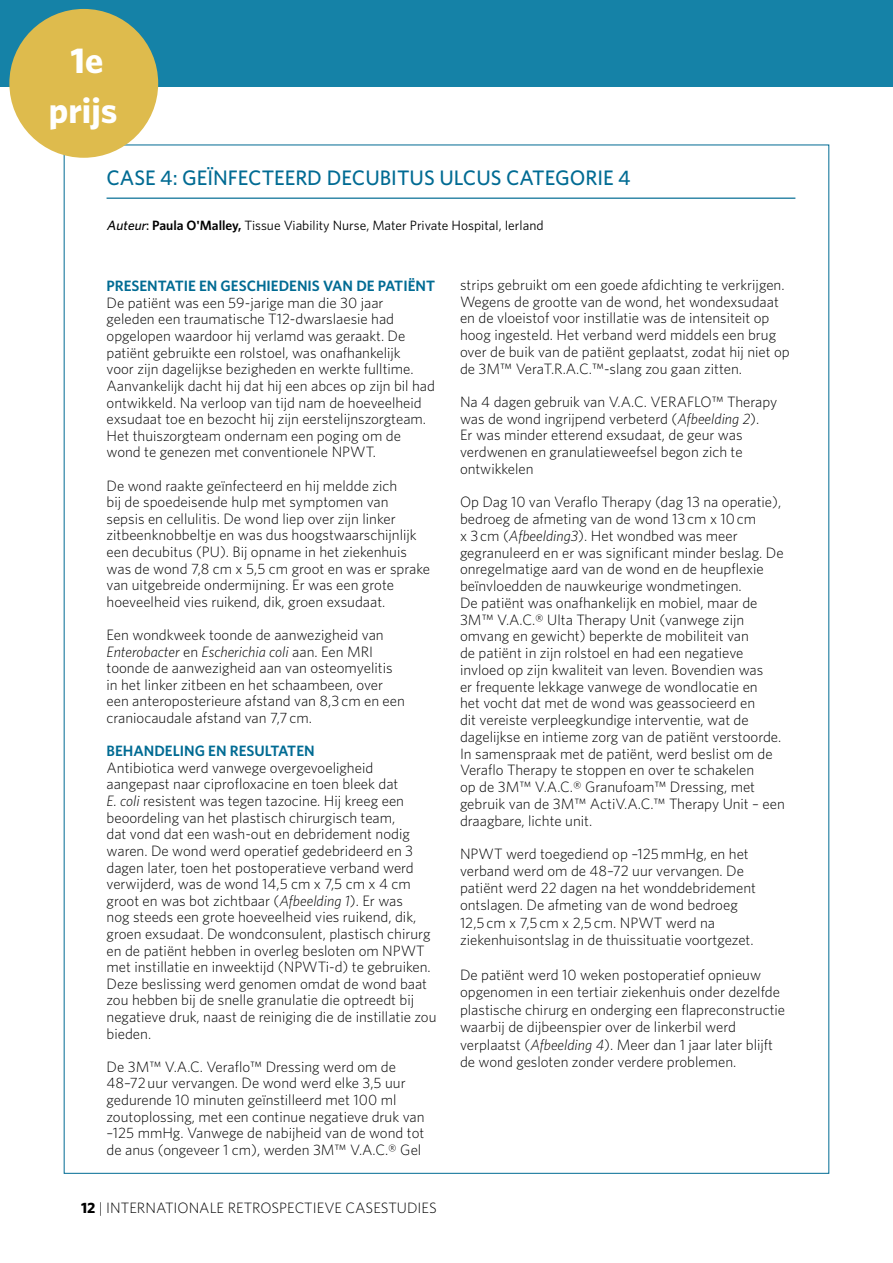
<style>
.page{position:relative;width:893px;height:1263px;background:#fff}
.page>*{position:absolute;margin:0;border:0;box-sizing:border-box;transform-origin:0 0}
.t1{font:700 36px/49.8px "Whitney";color:#fff;text-align:center}
.t2{font:500 21px "Whitney";color:#006b93}
.t3{font:300 15px/16.6px "Whitney";color:#000}
.t4{font:600 15px "Whitney";color:#006b93}
.t5{font:13.5px "Whitney";color:#000}
.s1{font-weight:500;font-style:italic}
.s2{font-weight:500}
.s3{font-weight:600}
.s4{font-style:italic}
.s5{font-weight:700}
</style>
<div class="page">
<div style="left:0;top:0;width:893px;height:87px;background:#1582a7"></div>
<hr style="left:107px;top:198px;width:688px;height:1px;background:#006b93">
<div style="left:9px;top:9px;width:149px;height:149px;background:#debb4d;border-radius:50%"></div>
<h1 class="t1" style="left:49px;top:35px;width:70px">1e prijs</h1>
<h2 class="t2" style="left:107px;top:165px;width:526px">CASE 4: GEÏNFECTEERD DECUBITUS ULCUS CATEGORIE 4</h2>
<p class="t5" style="left:107px;top:217px;width:438px"><span class="s1">Auteur</span><span class="s2">:</span> <span class="s3">Paula O'Malley,</span> Tissue Viability Nurse, Mater Private Hospital, Ierland</p>
<p class="t4" style="left:107px;top:277px;width:330px">PRESENTATIE EN GESCHIEDENIS VAN DE PATIËNT</p>
<p class="t3" style="left:107px;top:294px;width:330px">De patiënt was een 59-jarige man die 30 jaar geleden een traumatische T12-dwarslaesie had opgelopen waardoor hij verlamd was geraakt. De patiënt gebruikte een rolstoel, was onafhankelijk<br>voor zijn dagelijkse bezigheden en werkte fulltime.<br>Aanvankelijk dacht hij dat hij een abces op zijn bil had ontwikkeld. Na verloop van tijd nam de hoeveelheid exsudaat toe en bezocht hij zijn eerstelijnszorgteam.<br>Het thuiszorgteam ondernam een poging om de wond te genezen met conventionele NPWT.</p>
<p class="t3" style="left:107px;top:477px;width:325px">De wond raakte geïnfecteerd en hij meldde zich<br>bij de spoedeisende hulp met symptomen van sepsis en cellulitis. De wond liep over zijn linker zitbeenknobbeltje en was dus hoogstwaarschijnlijk een decubitus (PU). Bij opname in het ziekenhuis was de wond 7,8 cm x 5,5 cm groot en was er sprake van uitgebreide ondermijning. Er was een grote hoeveelheid vies ruikend, dik, groen exsudaat.</p>
<p class="t3" style="left:107px;top:626px;width:300px">Een wondkweek toonde de aanwezigheid van <span class="s4">Enterobacter</span> en <span class="s4">Escherichia coli</span> aan. Een MRI toonde de aanwezigheid aan van osteomyelitis in het linker zitbeen en het schaambeen, over een anteroposterieure afstand van 8,3cm en een craniocaudale afstand van 7,7cm.</p>
<p class="t4" style="left:107px;top:742px;width:210px">BEHANDELING EN RESULTATEN</p>
<p class="t3" style="left:107px;top:759px;width:331px">Antibiotica werd vanwege overgevoeligheid aangepast naar ciprofloxacine en toen bleek dat<br><span class="s4">E. coli</span> resistent was tegen tazocine. Hij kreeg een beoordeling van het plastisch chirurgisch team,<br>dat vond dat een wash-out en debridement nodig waren. De wond werd operatief gedebrideerd en 3 dagen later, toen het postoperatieve verband werd verwijderd, was de wond 14,5 cm x 7,5 cm x 4 cm groot en was bot zichtbaar (<span class="s4">Afbeelding 1</span>). Er was<br>nog steeds een grote hoeveelheid vies ruikend, dik, groen exsudaat. De wondconsulent, plastisch chirurg en de patiënt hebben in overleg besloten om NPWT met instillatie en inweektijd (NPWTi-d) te gebruiken.<br>Deze beslissing werd genomen omdat de wond baat zou hebben bij de snelle granulatie die optreedt bij negatieve druk, naast de reiniging die de instillatie zou bieden.</p>
<p class="t3" style="left:107px;top:1058px;width:319px">De 3M™ V.A.C. Veraflo™ Dressing werd om de 48–72uur vervangen. De wond werd elke 3,5 uur gedurende 10 minuten geïnstilleerd met 100 ml zoutoplossing, met een continue negatieve druk van –125 mmHg. Vanwege de nabijheid van de wond tot de anus (ongeveer 1 cm), werden 3M™ V.A.C.® Gel</p>
<p class="t3" style="left:81px;top:1199px;width:357px"><span class="s5">12</span> | INTERNATIONALE RETROSPECTIEVE CASESTUDIES</p>
<p class="t3" style="left:460px;top:276px;width:331px">strips gebruikt om een goede afdichting te verkrijgen.<br>Wegens de grootte van de wond, het wondexsudaat en de vloeistof voor instillatie was de intensiteit op hoog ingesteld. Het verband werd middels een brug over de buik van de patiënt geplaatst, zodat hij niet op de 3M™ VeraT.R.A.C.™-slang zou gaan zitten.</p>
<p class="t3" style="left:460px;top:393px;width:319px">Na 4 dagen gebruik van V.A.C. VERAFLO™ Therapy was de wond ingrijpend verbeterd (<span class="s4">Afbeelding 2</span>).<br>Er was minder etterend exsudaat, de geur was verdwenen en granulatieweefsel begon zich te ontwikkelen</p>
<p class="t3" style="left:460px;top:494px;width:326px">Op Dag 10 van Veraflo Therapy (dag 13 na operatie), bedroeg de afmeting van de wond 13cm x 10cm<br>x 3cm (<span class="s4">Afbeelding3</span>). Het wondbed was meer gegranuleerd en er was significant minder beslag. De onregelmatige aard van de wond en de heupflexie beïnvloedden de nauwkeurige wondmetingen.<br>De patiënt was onafhankelijk en mobiel, maar de 3M™ V.A.C.® Ulta Therapy Unit (vanwege zijn omvang en gewicht) beperkte de mobiliteit van<br>de patiënt in zijn rolstoel en had een negatieve invloed op zijn kwaliteit van leven. Bovendien was<br>er frequente lekkage vanwege de wondlocatie en<br>het vocht dat met de wond was geassocieerd en<br>dit vereiste verpleegkundige interventie, wat de dagelijkse en intieme zorg van de patiënt verstoorde.<br>In samenspraak met de patiënt, werd beslist om de Veraflo Therapy te stoppen en over te schakelen<br>op de 3M™ V.A.C.® Granufoam™ Dressing, met gebruik van de 3M™ ActiV.A.C.™ Therapy Unit – een draagbare, lichte unit.</p>
<p class="t3" style="left:460px;top:845px;width:298px;line-height:17.2px">NPWT werd toegediend op –125mmHg, en het verband werd om de 48–72 uur vervangen. De patiënt werd 22 dagen na het wonddebridement ontslagen. De afmeting van de wond bedroeg 12,5cm x 7,5cm x 2,5cm. NPWT werd na ziekenhuisontslag in de thuissituatie voortgezet.</p>
<p class="t3" style="left:460px;top:966px;width:327px;line-height:17.5px">De patiënt werd 10 weken postoperatief opnieuw opgenomen in een tertiair ziekenhuis onder dezelfde plastische chirurg en onderging een flapreconstructie waarbij de dijbeenspier over de linkerbil werd verplaatst (<span class="s4">Afbeelding 4</span>). Meer dan 1 jaar later blijft de wond gesloten zonder verdere problemen.</p>
</div>
